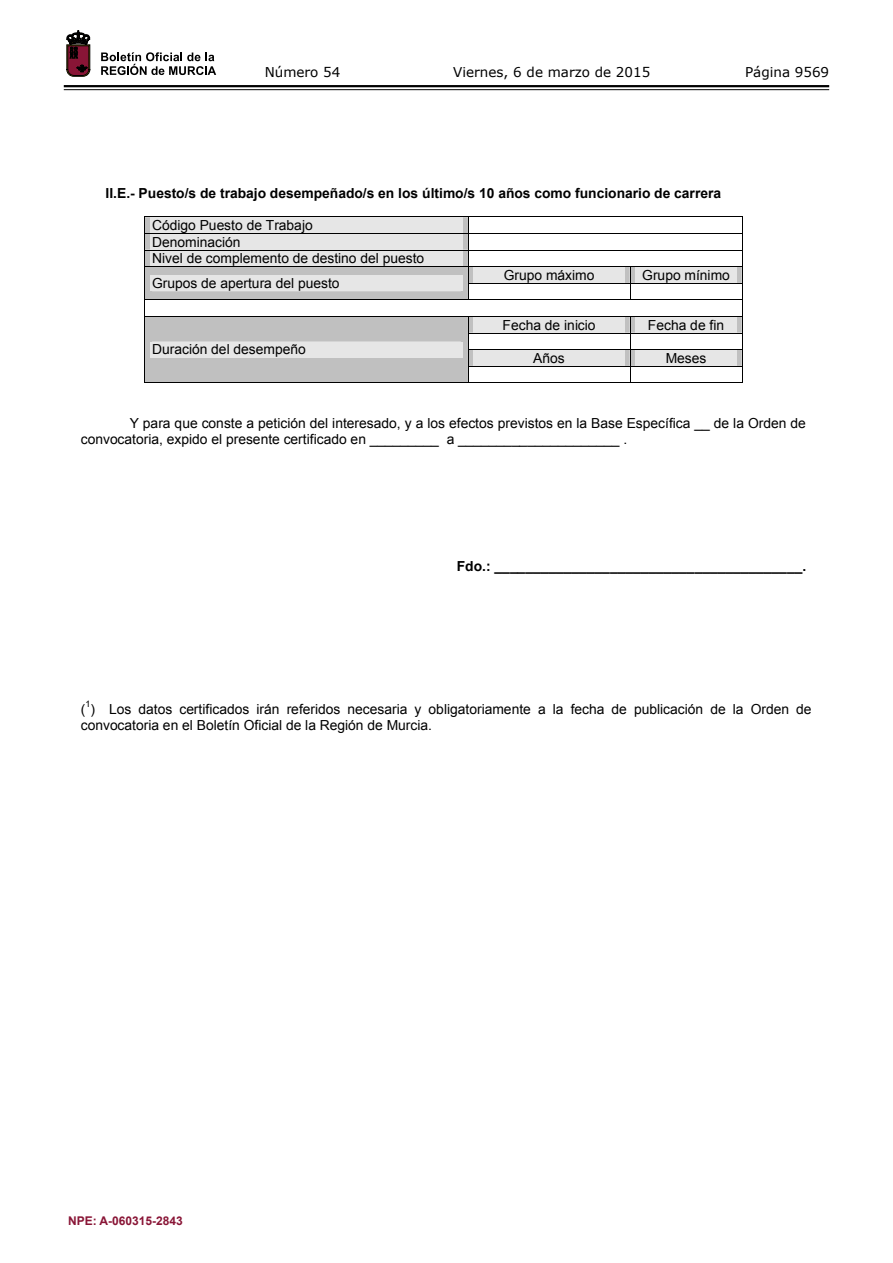
<style>
.page{position:relative;width:893px;height:1263px;background:#fff}
.page>*{position:absolute;margin:0;border:0;box-sizing:border-box;transform-origin:0 0}
.t1{font:13.8px/16.6px "Arial";color:#000}
.t2{font:700 13.8px "Arial";color:#000}
.t3{font:13.5px "Verdana";color:#000}
.t4{font:700 12px "Arial";color:#891536}
.t5{font:9px "Arial";color:#000}
</style>
<div class="page">
<hr style="left:64px;top:85px;width:765px;height:2px;background:#000">
<hr style="left:64px;top:89px;width:765px;height:1px;background:#000">
<svg style="left:101px;top:52px;width:115px;height:23px"></svg>
<svg style="left:67px;top:31px;width:23px;height:45px"></svg>
<svg style="left:144px;top:217px;width:599px;height:166px"></svg>
<p class="t3" style="left:265px;top:62px;width:77px">Número 54</p>
<p class="t3" style="left:453px;top:62px;width:199px">Viernes, 6 de marzo de 2015</p>
<p class="t3" style="left:745px;top:62px;width:86px">Página 9569</p>
<p class="t2" style="left:106px;top:184px;width:617px">II.E.- Puesto/s de trabajo desempeñado/s en los último/s 10 años como funcionario de carrera</p>
<p class="t1" style="left:152px;top:217px;width:274px">Código Puesto de Trabajo<br>Denominación<br>Nivel de complemento de destino del puesto</p>
<p class="t1" style="left:152px;top:275px;width:189px">Grupos de apertura del puesto</p>
<p class="t1" style="left:504px;top:267px;width:92px">Grupo máximo</p>
<p class="t1" style="left:642px;top:267px;width:89px">Grupo mínimo</p>
<p class="t1" style="left:152px;top:341px;width:155px">Duración del desempeño</p>
<p class="t1" style="left:503px;top:316px;width:95px">Fecha de inicio</p>
<p class="t1" style="left:648px;top:316px;width:78px">Fecha de fin</p>
<p class="t1" style="left:533px;top:350px;width:33px">Años</p>
<p class="t1" style="left:666px;top:350px;width:42px">Meses</p>
<p class="t1" style="left:81px;top:415px;width:727px;line-height:15.9px;text-indent:49px">Y para que conste a petición del interesado, y a los efectos previstos en la Base Específica __ de la Orden de convocatoria, expido el presente certificado en _________ a _____________________ .</p>
<p class="t2" style="left:457px;top:557px;width:351px">Fdo.: ________________________________________.</p>
<p class="t5" style="left:85px;top:698px;width:6px">1</p>
<p class="t1" style="left:81px;top:717px;width:353px">convocatoria en el Boletín Oficial de la Región de Murcia.</p>
<p class="t1" style="left:81px;top:701px;width:732px">( ) Los datos certificados irán referidos necesaria y obligatoriamente a la fecha de publicación de la Orden de</p>
<p class="t4" style="left:68px;top:1213px;width:116px">NPE: A-060315-2843</p>
</div>
